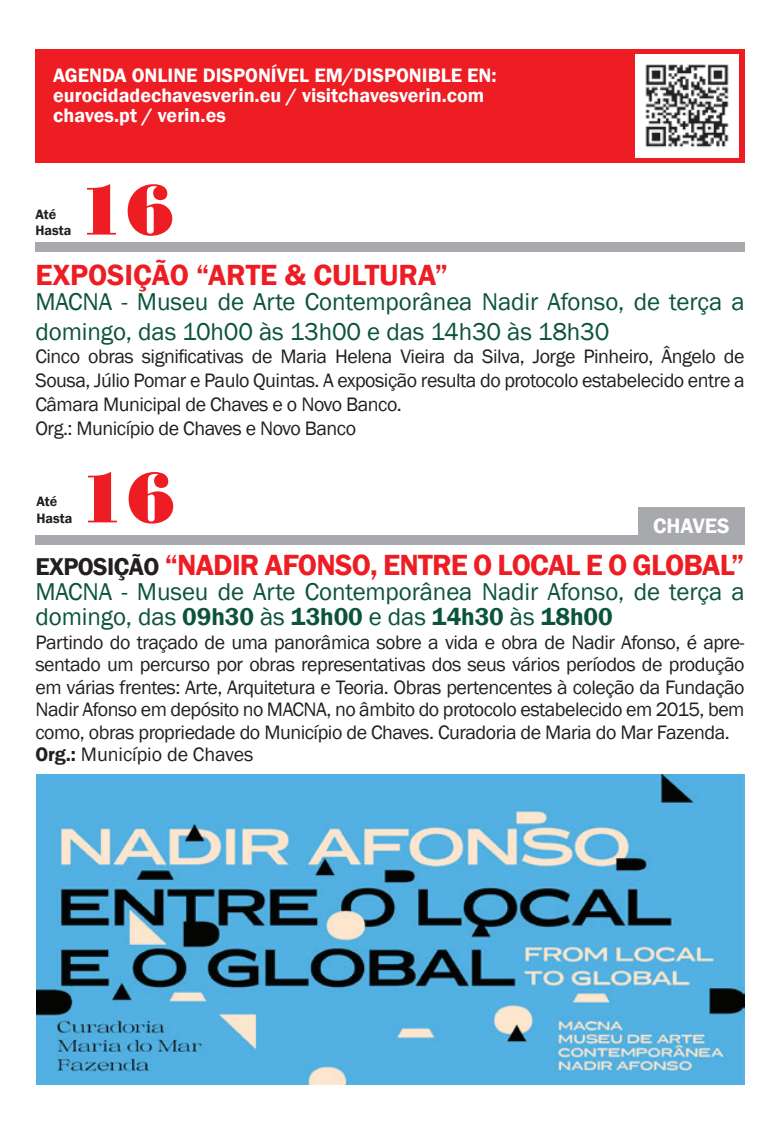
<style>
.page{position:relative;width:780px;height:1134px;background:#fff}
.page>*{position:absolute;margin:0;border:0;box-sizing:border-box;transform-origin:0 0}
.t1{font:75px "Bodoni MT Black";color:#ee1d23}
.t2{font:600 30px "Franklin Gothic";letter-spacing:-.025em;color:#ee1d23}
.t3{font:600 30px "Franklin Gothic";letter-spacing:-.005em;color:#ee1d23}
.t4{font:25px/30px "Franklin Gothic";letter-spacing:-.005em;color:#0b533c}
.t5{font:600 21.5px "Franklin Gothic";color:#fff}
.t6{font:20px/22.5px "Franklin Gothic";letter-spacing:-.025em;color:#231f20}
.t7{font:600 20px/20px "Franklin Gothic";color:#fff}
.t8{font:600 14px/16.8px "Franklin Gothic";color:#231f20}
.s1{font-size:25px;color:#231f20}
.s2{font-weight:600}
</style>
<div class="page">
<div style="left:35px;top:50px;width:709px;height:113px;background:#ee1d23"></div>
<img style="left:635px;top:54px;width:103px;height:103px">
<div style="left:35px;top:242px;width:709px;height:10px;background:#a8a9ad"></div>
<div style="left:35px;top:535px;width:709px;height:10px;background:#a8a9ad"></div>
<div style="left:638px;top:507px;width:106px;height:36px;background:#a8a9ad"></div>
<img style="left:36px;top:774px;width:708px;height:310px">
<p class="t7" style="left:53px;top:65px;width:445px">AGENDA ONLINE DISPONÍVEL EM/DISPONIBLE EN: eurocidadechavesverin.eu / visitchavesverin.com chaves.pt / verin.es</p>
<h1 class="t1" style="left:76px;top:166px;width:100px">16</h1>
<h2 class="t3" style="left:35px;top:256px;width:414px">EXPOSIÇÃO “ARTE &amp; CULTURA”</h2>
<p class="t4" style="left:35px;top:287px;width:710px">MACNA - Museu de Arte Contemporânea Nadir Afonso, de terça a domingo, das 10h00 às 13h00 e das 14h30 às 18h30</p>
<p class="t6" style="left:35px;top:345px;width:710px;line-height:23.8px">Cinco obras significativas de Maria Helena Vieira da Silva, Jorge Pinheiro, Ângelo de Sousa, Júlio Pomar e Paulo Quintas. A exposição resulta do protocolo estabelecido entre a Câmara Municipal de Chaves e o Novo Banco.<br>Org.: Município de Chaves e Novo Banco</p>
<p class="t8" style="left:35px;top:206px;width:38px">Até<br>Hasta</p>
<p class="t8" style="left:36px;top:493px;width:38px">Até<br>Hasta</p>
<h1 class="t1" style="left:77px;top:454px;width:100px">16</h1>
<p class="t5" style="left:653px;top:512px;width:78px">CHAVES</p>
<h2 class="t2" style="left:35px;top:546px;width:710px"><span class="s1">EXPOSIÇÃO</span> “NADIR AFONSO, ENTRE O LOCAL E O GLOBAL”</h2>
<p class="t4" style="left:35px;top:579px;width:710px;line-height:25px">MACNA - Museu de Arte Contemporânea Nadir Afonso, de terça a domingo, das <span class="s2">09h30</span> às <span class="s2">13h00</span> e das <span class="s2">14h30</span> às <span class="s2">18h00</span></p>
<p class="t6" style="left:35px;top:631px;width:710px">Partindo do traçado de uma panorâmica sobre a vida e obra de Nadir Afonso, é apre&shy;sentado um percurso por obras representativas dos seus vários períodos de produção em várias frentes: Arte, Arquitetura e Teoria. Obras pertencentes à coleção da Fundação Nadir Afonso em depósito no MACNA, no âmbito do protocolo estabelecido em 2015, bem como, obras propriedade do Município de Chaves. Curadoria de Maria do Mar Fazenda.<br><span class="s2">Org.:</span> Município de Chaves</p>
</div>
